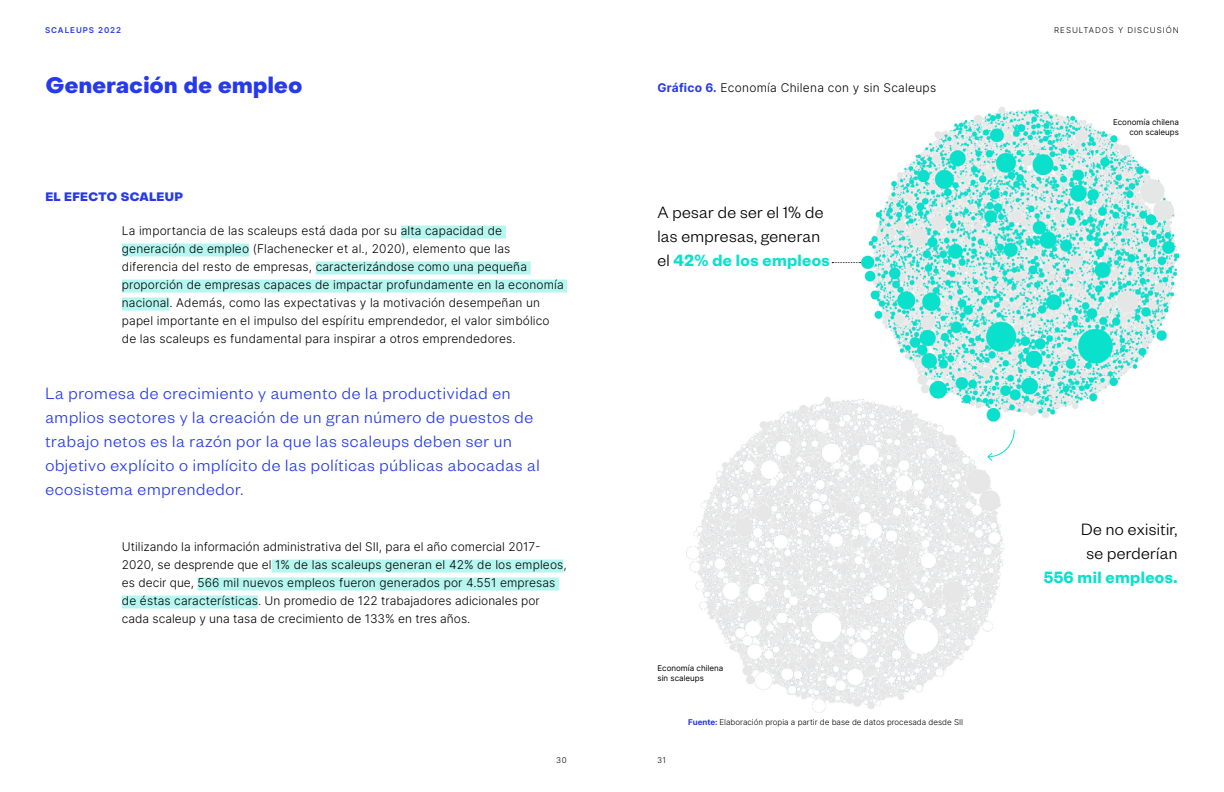
<style>
.page{position:relative;width:1224px;height:792px;background:#fff}
.page>*{position:absolute;margin:0;border:0;box-sizing:border-box;transform-origin:0 0}
.t1{font:800 22px "Object Sans";letter-spacing:.02em;color:#253aeb}
.t2{font:300 18px/24px "Founders Grotesk";letter-spacing:.04em;color:#253aeb}
.t3{font:300 18px/24px "Founders Grotesk";letter-spacing:.02em;color:#000}
.t4{font:600 18px "Founders Grotesk";letter-spacing:.02em;color:#09e1cd}
.t5{font:300 12px/18px "Inter";letter-spacing:.01em;color:#000}
.t6{font:800 12px "Object Sans";letter-spacing:.03em;color:#253aeb}
.t7{font:300 8px "Inter";color:#000}
.t8{font:8px/10px "Inter";color:#000;text-align:right}
.t9{font:300 8px "Inter";letter-spacing:.12em;color:#000}
.t10{font:600 8px "Inter";letter-spacing:.12em;color:#253aeb}
.s1{font-weight:700;color:#253aeb}
.s2{font-weight:600;color:#09e1cd}
</style>
<div class="page">
<div style="left:401px;top:226px;width:105px;height:13px;background:#b5f6f0"></div>
<div style="left:122px;top:244px;width:127px;height:13px;background:#b5f6f0"></div>
<div style="left:316px;top:262px;width:215px;height:13px;background:#b5f6f0"></div>
<div style="left:122px;top:280px;width:445px;height:13px;background:#b5f6f0"></div>
<div style="left:122px;top:298px;width:47px;height:13px;background:#b5f6f0"></div>
<div style="left:272px;top:560px;width:292px;height:13px;background:#b5f6f0"></div>
<div style="left:198px;top:578px;width:361px;height:13px;background:#b5f6f0"></div>
<div style="left:122px;top:596px;width:136px;height:13px;background:#b5f6f0"></div>
<img style="left:862px;top:107px;width:317px;height:311px">
<img style="left:687px;top:396px;width:317px;height:317px">
<svg style="left:832px;top:262px;width:29px;height:1px"></svg>
<svg style="left:987px;top:429px;width:28px;height:33px"></svg>
<p class="t10" style="left:45px;top:24px;width:78px">SCALEUPS 2022</p>
<h1 class="t1" style="left:46px;top:72px;width:258px">Generación de empleo</h1>
<p class="t6" style="left:45px;top:190px;width:139px">EL EFECTO SCALEUP</p>
<p class="t5" style="left:122px;top:221px;width:443px">La importancia de las scaleups está dada por su alta capacidad de generación de empleo (Flachenecker et al., 2020), elemento que las diferencia del resto de empresas, caracterizándose como una pequeña proporción de empresas capaces de impactar profundamente en la economía nacional. Además, como las expectativas y la motivación desempeñan un papel importante en el impulso del espíritu emprendedor, el valor simbólico de las scaleups es fundamental para inspirar a otros emprendedores.</p>
<p class="t2" style="left:45px;top:380px;width:496px">La promesa de crecimiento y aumento de la productividad en amplios sectores y la creación de un gran número de puestos de trabajo netos es la razón por la que las scaleups deben ser un objetivo explícito o implícito de las políticas públicas abocadas al ecosistema emprendedor.</p>
<p class="t5" style="left:122px;top:537px;width:446px">Utilizando la información administrativa del SII, para el año comercial 2017- 2020, se desprende que el 1% de las scaleups generan el 42% de los empleos, es decir que, 566 mil nuevos empleos fueron generados por 4.551 empresas de éstas características. Un promedio de 122 trabajadores adicionales por cada scaleup y una tasa de crecimiento de 133% en tres años.</p>
<p class="t5" style="left:658px;top:78px;width:280px"><span class="s1">Gráfico 6.</span> Economía Chilena con y sin Scaleups</p>
<h2 class="t3" style="left:657px;top:199px;width:174px">A pesar de ser el 1% de las empresas, generan el <span class="s2">42% de los empleos</span></h2>
<p class="t8" style="left:658px;top:663px;width:67px;text-align:left">Economía chilena sin scaleups</p>
<p class="t7" style="left:688px;top:716px;width:276px"><span class="s1">Fuente:</span> Elaboración propia a partir de base de datos procesada desde SII</p>
<p class="t7" style="left:556px;top:755px;width:12px">30</p>
<p class="t7" style="left:657px;top:755px;width:10px">31</p>
<p class="t9" style="left:1054px;top:24px;width:126px">RESULTADOS Y DISCUSIÓN</p>
<p class="t8" style="left:1113px;top:117px;width:67px">Economía chilena con scaleups</p>
<h2 class="t3" style="left:1081px;top:516px;width:98px">De no exisitir, se perderían</h2>
<h2 class="t4" style="left:1044px;top:566px;width:135px">556 mil empleos.</h2>
</div>
